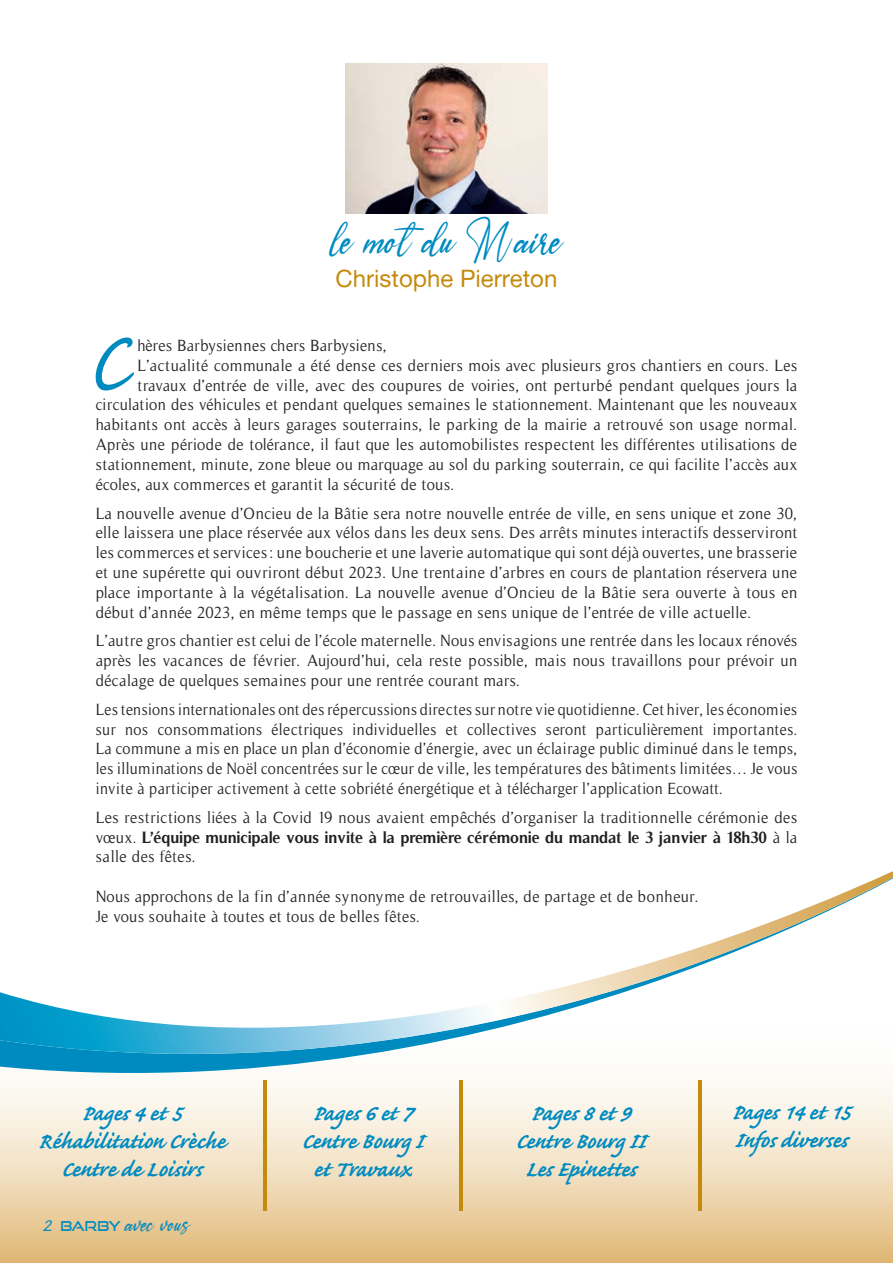
<style>
.page{position:relative;width:893px;height:1263px;background:#fff}
.page>*{position:absolute;margin:0;border:0;box-sizing:border-box;transform-origin:0 0}
.t1{font:109.65px "Caflisch Script";color:#008bc0;scale:.95 1}
.t2{font:37.5px "Ameyallinda Signatur";color:#008bc0}
.sous_sous_titre_coul{font:700 27.75px/27.8px "Caflisch Script";letter-spacing:-.005em;color:#008bc0;text-align:center;scale:.96 1}
.t3{font:24px "Alte Haas Grotesk";color:#c48a0c}
.txt_sommaire{font:21px "Ameyallinda Signatur";color:#008bc0}
.t4{font:16.5px/19.8px "Timeless";letter-spacing:.025em;color:#231f20;text-align:justify;scale:.95 1}
.t5{font:16.5px/19.8px "Timeless";letter-spacing:.025em;color:#231f20;text-align:justify;scale:.96 1}
.t6{font:16.5px/19.8px "Timeless";letter-spacing:.025em;color:#231f20;text-align:justify;scale:.93 1}
.s1{font-weight:700}
.s2{font-family:"Caflisch Script";font-size:24px}
.s3{font-family:"Good Times Rg";font-size:13.5px}
</style>
<div class="page">
<svg style="left:0;top:1098px;width:893px;height:165px;background:#efdab7"></svg>
<div style="left:0;top:1081px;width:893px;height:17px;background:#fbf8f1"></div>
<svg style="left:0;top:871px;width:893px;height:202px"></svg>
<img style="left:345px;top:64px;width:202px;height:149px">
<hr style="left:263px;top:1080px;width:4px;height:131px;background:#c48a0c">
<hr style="left:459px;top:1080px;width:4px;height:131px;background:#c48a0c">
<hr style="left:698px;top:1080px;width:4px;height:131px;background:#c48a0c">
<p class="t2" style="left:332px;top:218px;width:231px">le mot du <sup>M</sup>aire</p>
<p class="t3" style="left:336px;top:264px;width:223px">Christophe Pierreton</p>
<p class="t1" style="left:87px;top:307px;width:45px">C</p>
<p class="t4" style="left:137px;top:336px;width:264px">hères Barbysiennes chers Barbysiens,</p>
<p class="t4" style="left:137px;top:355px;width:696px">L’actualité communale a été dense ces derniers mois avec plusieurs gros chantiers en cours. Les</p>
<p class="t4" style="left:137px;top:375px;width:696px">travaux d’entrée de ville, avec des coupures de voiries, ont perturbé pendant quelques jours la</p>
<p class="t4" style="left:96px;top:395px;width:740px">circulation des véhicules et pendant quelques semaines le stationnement. Maintenant que les nouveaux</p>
<p class="t4" style="left:96px;top:415px;width:740px">habitants ont accès à leurs garages souterrains, le parking de la mairie a retrouvé son usage normal.</p>
<p class="t4" style="left:96px;top:435px;width:740px">Après une période de tolérance, il faut que les automobilistes respectent les différentes utilisations de</p>
<p class="t4" style="left:96px;top:454px;width:740px">stationnement, minute, zone bleue ou marquage au sol du parking souterrain, ce qui facilite l’accès aux</p>
<p class="t4" style="left:96px;top:474px;width:379px">écoles, aux commerces et garantit la sécurité de tous.</p>
<p class="t5" style="left:96px;top:503px;width:732px">La nouvelle avenue d’Oncieu de la Bâtie sera notre nouvelle entrée de ville, en sens unique et zone 30, elle laissera une place réservée aux vélos dans les deux sens. Des arrêts minutes interactifs desserviront les commerces et services: une boucherie et une laverie automatique qui sont déjà ouvertes, une brasserie et une supérette qui ouvriront début 2023. Une trentaine d’arbres en cours de plantation réservera une place importante à la végétalisation. La nouvelle avenue d’Oncieu de la Bâtie sera ouverte à tous en début d’année 2023, en même temps que le passage en sens unique de l’entrée de ville actuelle.</p>
<p class="t4" style="left:96px;top:631px;width:740px">L’autre gros chantier est celui de l’école maternelle. Nous envisagions une rentrée dans les locaux rénovés après les vacances de février. Aujourd’hui, cela reste possible, mais nous travaillons pour prévoir un décalage de quelques semaines pour une rentrée courant mars.</p>
<p class="t6" style="left:96px;top:699px;width:756px">Les tensions internationales ont des répercussions directes sur notre vie quotidienne. Cet hiver, les économies sur nos consommations électriques individuelles et collectives seront particulièrement importantes.<br>La commune a mis en place un plan d’économie d’énergie, avec un éclairage public diminué dans le temps, les illuminations de Noël concentrées sur le cœur de ville, les températures des bâtiments limitées… Je vous invite à participer activement à cette sobriété énergétique et à télécharger l’application Ecowatt.</p>
<p class="t5" style="left:96px;top:807px;width:732px">Les restrictions liées à la Covid 19 nous avaient empêchés d’organiser la traditionnelle cérémonie des vœux. <span class="s1">L’équipe municipale vous invite à la première cérémonie du mandat le 3 janvier à 18h30</span> à la salle des fêtes.</p>
<p class="t4" style="left:96px;top:886px;width:636px">Nous approchons de la fin d’année synonyme de retrouvailles, de partage et de bonheur.</p>
<p class="t4" style="left:96px;top:906px;width:343px">Je vous souhaite à toutes et tous de belles fêtes.</p>
<p class="sous_sous_titre_coul" style="left:38px;top:1101px;width:197px">Pages 4 et 5<br>Réhabilitation Crèche<br>Centre de Loisirs</p>
<p class="sous_sous_titre_coul" style="left:302px;top:1101px;width:128px">Pages 6 et 7<br>Centre Bourg I et Travaux</p>
<p class="sous_sous_titre_coul" style="left:515px;top:1101px;width:137px">Pages 8 et 9<br>Centre Bourg II<br>Les Epinettes</p>
<p class="sous_sous_titre_coul" style="left:731px;top:1100px;width:126px;text-align:left">Pages 14 et 15<br>Infos diverses</p>
<p class="txt_sommaire" style="left:43px;top:1211px;width:149px"><span class="s2">2</span> <span class="s3">BARBY</span> avec vous</p>
</div>
